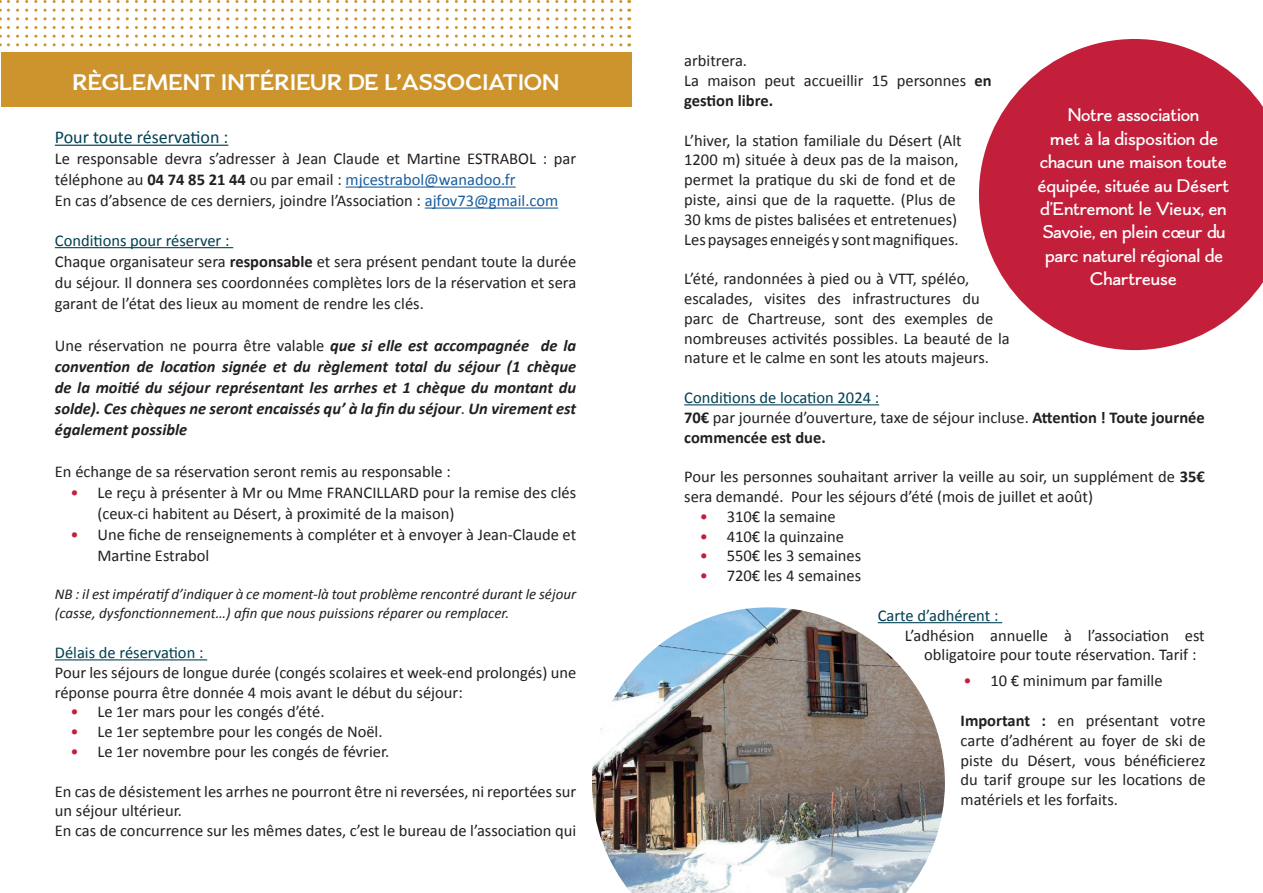
<style>
.page{position:relative;width:1263px;height:893px;background:#fff}
.page>*{position:absolute;margin:0;border:0;box-sizing:border-box;transform-origin:0 0}
.t1{font:700 24px "Boucherie Flared";color:#fff}
.t2{font:19.5px/23.4px "Boucherie Flared";color:#fff;text-align:center}
.t3{font:18px "Calibri";color:#003f51}
.t4{font:16.5px/19.8px "Calibri";color:#231f20}
.t5{font:italic 700 16.5px/21px "Calibri";color:#231f20;text-align:justify}
.t6{font:16.5px "Calibri";color:#003f51}
.t7{font:italic 15px/19.8px "Calibri";color:#231f20}
.s1{font-weight:700}
.s2{color:#175d9e}
.s3{color:#003f51}
.s4{font-weight:400;font-style:normal}
.s5{color:#c31f3b}
</style>
<div class="page">
<hr style="left:55px;top:145px;width:173px;height:1px;background:#003f51">
<hr style="left:346px;top:187px;width:170px;height:1px;background:#175d9e">
<hr style="left:425px;top:208px;width:133px;height:1px;background:#175d9e">
<hr style="left:55px;top:247px;width:178px;height:1px;background:#003f51">
<hr style="left:55px;top:659px;width:152px;height:1px;background:#003f51">
<div style="left:1px;top:52px;width:630px;height:54px;background:#cd942d"></div>
<svg style="left:979px;top:39px;width:284px;height:311px;fill:#c31f3b"></svg>
<img style="left:592px;top:607px;width:353px;height:286px">
<svg style="left:8px;top:0;width:622px;height:3px"></svg>
<svg style="left:8px;top:9px;width:622px;height:11px"></svg>
<svg style="left:8px;top:35px;width:622px;height:11px"></svg>
<svg style="left:8px;top:26px;width:622px;height:3px"></svg>
<hr style="left:684px;top:404px;width:195px;height:1px;background:#003f51">
<hr style="left:878px;top:622px;width:124px;height:1px;background:#003f51">
<h1 class="t1" style="left:73px;top:67px;width:489px">RÈGLEMENT INTÉRIEUR DE L’ASSOCIATION</h1>
<p class="t3" style="left:55px;top:125px;width:175px">Pour toute réservation :</p>
<p class="t4" style="left:55px;top:148px;width:523px;line-height:21px">Le responsable devra s’adresser à Jean Claude et Martine ESTRABOL : par téléphone au <span class="s1">04 74 85 21 44</span> ou par email : <span class="s2">mjcestrabol@wanadoo.fr<br></span>En cas d’absence de ces derniers, joindre l’Association : <span class="s2">ajfov73@gmail.com</span></p>
<p class="t4" style="left:55px;top:229px;width:523px;line-height:21px"><span class="s3">Conditions pour réserver :<br></span>Chaque organisateur sera <span class="s1">responsable</span> et sera présent pendant toute la durée du séjour. Il donnera ses coordonnées complètes lors de la réservation et sera garant de l’état des lieux au moment de rendre les clés.</p>
<p class="t5" style="left:55px;top:334px;width:523px"><span class="s4">Une réservation ne pourra être valable</span> que si elle est accompagnée de la convention de location signée et du règlement total du séjour (1 chèque de la moitié du séjour représentant les arrhes et 1 chèque du montant du solde). Ces chèques ne seront encaissés qu’ à la fin du séjour<span class="s4">.</span> Un virement est également possible</p>
<p class="t4" style="left:55px;top:461px;width:397px">En échange de sa réservation seront remis au responsable :</p>
<p class="t4" style="left:97px;top:481px;width:480px;line-height:21px;text-indent:-27px"><span class="s5">•</span> Le reçu à présenter à Mr ou Mme FRANCILLARD pour la remise des clés (ceux-ci habitent au Désert, à proximité de la maison)</p>
<p class="t4" style="left:97px;top:523px;width:480px;line-height:21px;text-indent:-27px"><span class="s5">•</span> Une fiche de renseignements à compléter et à envoyer à Jean-Claude et<br>Martine Estrabol</p>
<p class="t7" style="left:55px;top:583px;width:523px">NB : il est impératif d’indiquer à ce moment-là tout problème rencontré durant le séjour (casse, dysfonctionnement…) afin que nous puissions réparer ou remplacer.</p>
<p class="t6" style="left:55px;top:641px;width:150px">Délais de réservation :</p>
<p class="t4" style="left:55px;top:662px;width:523px">Pour les séjours de longue durée (congés scolaires et week-end prolongés) une réponse pourra être donnée 4 mois avant le début du séjour:</p>
<p class="t4" style="left:70px;top:702px;width:256px"><span class="s5">•</span> Le 1er mars pour les congés d’été.</p>
<p class="t4" style="left:70px;top:721px;width:314px"><span class="s5">•</span> Le 1er septembre pour les congés de Noël.</p>
<p class="t4" style="left:70px;top:741px;width:320px"><span class="s5">•</span> Le 1er novembre pour les congés de février.</p>
<p class="t4" style="left:55px;top:781px;width:523px">En cas de désistement les arrhes ne pourront être ni reversées, ni reportées sur un séjour ultérieur.<br>En cas de concurrence sur les mêmes dates, c’est le bureau de l’association qui</p>
<p class="t4" style="left:684px;top:51px;width:309px">arbitrera.<br>La maison peut accueillir 15 personnes <span class="s1">en gestion libre.</span></p>
<p class="t4" style="left:684px;top:130px;width:279px">L’hiver, la station familiale du Désert (Alt 1200 m) située à deux pas de la maison, permet la pratique du ski de fond et de piste, ainsi que de la raquette. (Plus de 30 kms de pistes balisées et entretenues)<br>Les paysages enneigés y sont magnifiques.</p>
<p class="t4" style="left:684px;top:268px;width:327px">L’été, randonnées à pied ou à VTT, spéléo, escalades, visites des infrastructures du parc de Chartreuse, sont des exemples de nombreuses activités possibles. La beauté de la nature et le calme en sont les atouts majeurs.</p>
<p class="t4" style="left:684px;top:387px;width:522px"><span class="s3">Conditions de location 2024 :<br></span><span class="s1">70€</span> par journée d’ouverture, taxe de séjour incluse. <span class="s1">Attention ! Toute journée commencée est due.</span></p>
<p class="t4" style="left:684px;top:466px;width:522px">Pour les personnes souhaitant arriver la veille au soir, un supplément de <span class="s1">35€ </span>sera demandé. Pour les séjours d’été (mois de juillet et août)</p>
<p class="t4" style="left:700px;top:506px;width:138px"><span class="s5">•</span> 310€ la semaine</p>
<p class="t4" style="left:700px;top:526px;width:146px"><span class="s5">•</span> 410€ la quinzaine</p>
<p class="t4" style="left:700px;top:546px;width:163px"><span class="s5">•</span> 550€ les 3 semaines</p>
<p class="t4" style="left:700px;top:565px;width:163px"><span class="s5">•</span> 720€ les 4 semaines</p>
<p class="t6" style="left:878px;top:604px;width:122px">Carte d’adhérent :</p>
<p class="t4" style="left:924px;top:625px;width:282px;text-indent:-20px">L’adhésion annuelle à l’association est obligatoire pour toute réservation. Tarif :</p>
<p class="t4" style="left:963px;top:670px;width:201px"><span class="s5">•</span> 10 € minimum par famille</p>
<p class="t4" style="left:961px;top:710px;width:246px;text-align:justify"><span class="s1">Important :</span> en présentant votre carte d’adhérent au foyer de ski de piste du Désert, vous bénéficierez du tarif groupe sur les locations de matériels et les forfaits.</p>
<p class="t2" style="left:1037px;top:104px;width:193px">Notre association<br>met à la disposition de chacun une maison toute équipée, située au Désert d’Entremont le Vieux, en<br>Savoie, en plein cœur du parc naturel régional de<br>Chartreuse</p>
</div>
